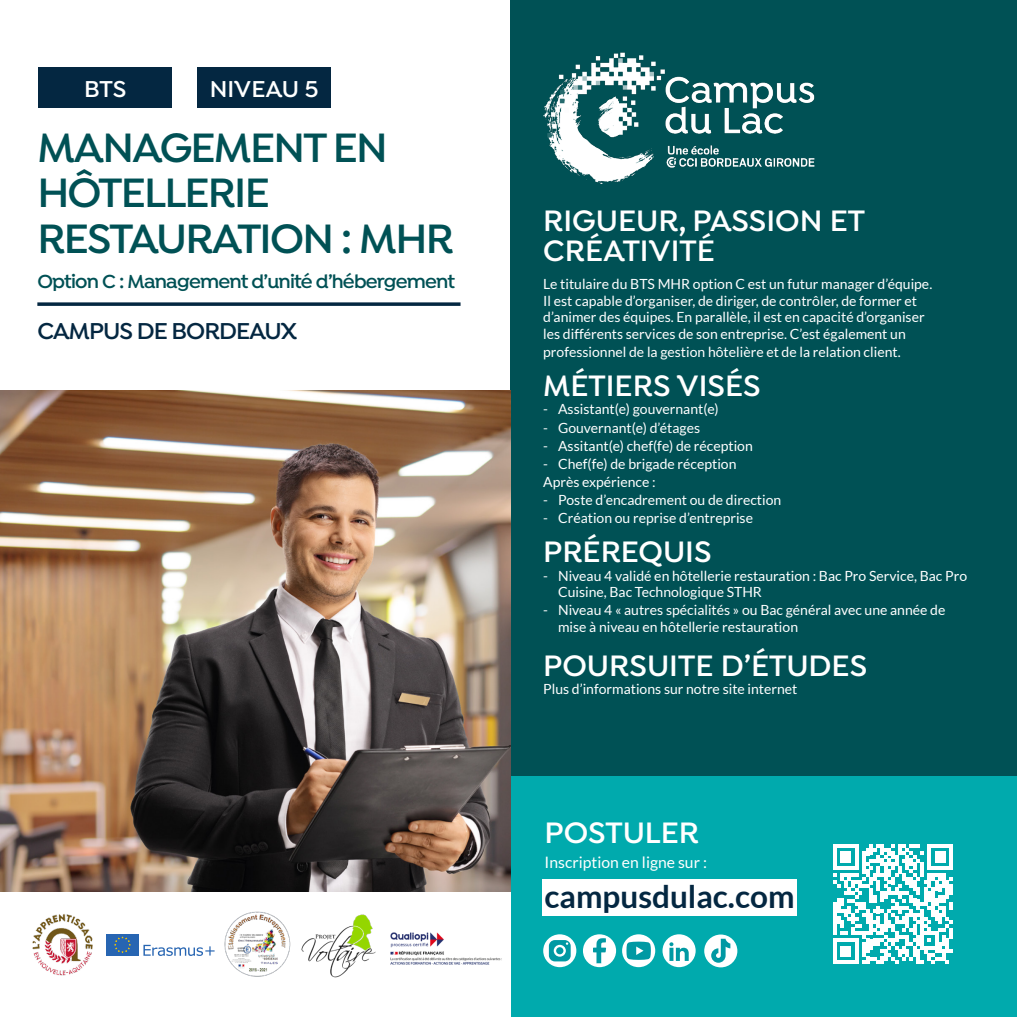
<style>
.page{position:relative;width:1017px;height:1017px;background:#fff}
.page>*{position:absolute;margin:0;border:0;box-sizing:border-box;transform-origin:0 0}
.t1{font:600 43.75px/45.5px "Isidora";letter-spacing:-.04em;color:#005155}
.t2{font:600 31.5px/29.8px "Isidora";color:#fff}
.t3{font:700 31.5px "Lato";color:#042741}
.t4{font:600 24.5px "Isidora";letter-spacing:-.04em;color:#042741}
.t5{font:600 24.5px "Isidora";color:#fff}
.t6{font:600 20.12px "Isidora";letter-spacing:-.04em;color:#005155}
.t7{font:15.75px "Lato";color:#fff}
.t8{font:14px/17px "Lato";color:#fff}
</style>
<div class="page">
<div style="left:511px;top:0;width:506px;height:784px;background:#005155"></div>
<img style="left:543px;top:52px;width:272px;height:132px">
<div style="left:197px;top:67px;width:134px;height:40px;background:#042741"></div>
<div style="left:38px;top:67px;width:134px;height:40px;background:#042741"></div>
<div style="left:511px;top:776px;width:506px;height:241px;background:#00aaad"></div>
<div style="left:542px;top:880px;width:255px;height:36px;background:#fff"></div>
<svg style="left:833px;top:844px;width:120px;height:120px"></svg>
<img style="left:0;top:390px;width:511px;height:502px">
<img style="left:32px;top:914px;width:61px;height:62px">
<img style="left:224px;top:911px;width:67px;height:66px">
<img style="left:390px;top:932px;width:112px;height:33px">
<svg style="left:143px;top:945px;width:72px;height:11px"></svg>
<div style="left:106px;top:934px;width:33px;height:22px;background:#2765b2"></div>
<svg style="left:114px;top:936px;width:17px;height:17px"></svg>
<img style="left:301px;top:914px;width:75px;height:64px">
<div style="left:704px;top:934px;width:33px;height:33px;background:#fff;border-radius:50%"></div>
<div style="left:583px;top:934px;width:33px;height:33px;background:#fff;border-radius:50%"></div>
<svg style="left:593px;top:938px;width:13px;height:25px"></svg>
<div style="left:543px;top:934px;width:33px;height:33px;background:#fff;border-radius:50%"></div>
<svg style="left:549px;top:940px;width:22px;height:21px"></svg>
<div style="left:622px;top:934px;width:33px;height:33px;background:#fff;border-radius:50%"></div>
<svg style="left:626px;top:942px;width:25px;height:18px"></svg>
<div style="left:662px;top:934px;width:34px;height:33px;background:#fff;border-radius:50%"></div>
<svg style="left:669px;top:942px;width:20px;height:19px"></svg>
<svg style="left:711px;top:939px;width:19px;height:24px"></svg>
<svg style="left:37px;top:302px;width:424px;height:4px;background:#234158"></svg>
<h3 class="t5" style="left:84px;top:75px;width:44px">BTS</h3>
<h3 class="t5" style="left:210px;top:75px;width:110px">NIVEAU 5</h3>
<h1 class="t1" style="left:37px;top:126px;width:418px">MANAGEMENT EN<br>HÔTELLERIE<br>RESTAURATION : MHR</h1>
<h3 class="t6" style="left:37px;top:269px;width:419px">Option C : Management d’unité d’hébergement</h3>
<h3 class="t4" style="left:37px;top:317px;width:261px">CAMPUS DE BORDEAUX</h3>
<h2 class="t2" style="left:543px;top:207px;width:323px">RIGUEUR, PASSION ET<br>CRÉATIVITÉ</h2>
<p class="t8" style="left:543px;top:275px;width:391px">Le titulaire du BTS MHR option C est un futur manager d’équipe.<br>Il est capable d’organiser, de diriger, de contrôler, de former et d’animer des équipes. En parallèle, il est en capacité d’organiser les différents services de son entreprise. C’est également un professionnel de la gestion hôtelière et de la relation client.</p>
<h2 class="t2" style="left:543px;top:373px;width:219px">MÉTIERS VISÉS</h2>
<p class="t8" style="left:543px;top:401px;width:177px">- Assistant(e) gouvernant(e)</p>
<p class="t8" style="left:543px;top:419px;width:158px">- Gouvernant(e) d’étages</p>
<p class="t8" style="left:543px;top:437px;width:211px">- Assitant(e) chef(fe) de réception</p>
<p class="t8" style="left:543px;top:454px;width:195px;line-height:18px">- Chef(fe) de brigade réception<br>Après expérience :</p>
<p class="t8" style="left:543px;top:491px;width:240px">- Poste d’encadrement ou de direction</p>
<p class="t8" style="left:543px;top:509px;width:211px">- Création ou reprise d’entreprise</p>
<h2 class="t2" style="left:543px;top:539px;width:170px">PRÉREQUIS</h2>
<p class="t8" style="left:558px;top:567px;width:410px;text-indent:-15px">- Niveau 4 validé en hôtellerie restauration : Bac Pro Service, Bac Pro<br>Cuisine, Bac Technologique STHR</p>
<p class="t8" style="left:558px;top:602px;width:389px;text-indent:-15px">- Niveau 4 « autres spécialités » ou Bac général avec une année de mise à niveau en hôtellerie restauration</p>
<h2 class="t2" style="left:543px;top:652px;width:325px">POURSUITE D’ÉTUDES</h2>
<p class="t8" style="left:543px;top:680px;width:256px">Plus d’informations sur notre site internet</p>
<h2 class="t2" style="left:545px;top:819px;width:156px">POSTULER</h2>
<p class="t7" style="left:545px;top:854px;width:164px">Inscription en ligne sur :</p>
<h2 class="t3" style="left:545px;top:878px;width:251px">campusdulac.com</h2>
</div>
